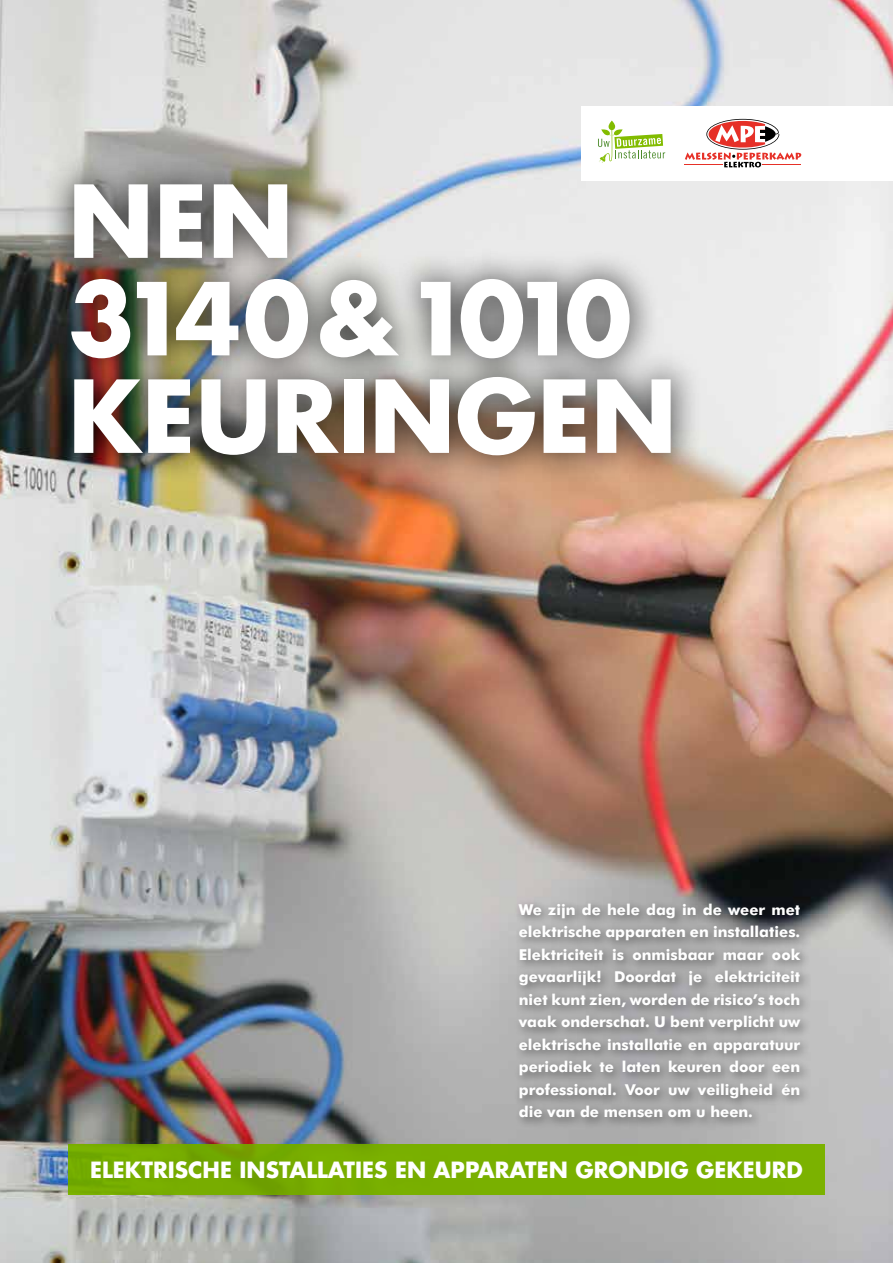
<style>
.page{position:relative;width:893px;height:1263px;background:#fff}
.page>*{position:absolute;margin:0;border:0;box-sizing:border-box;transform-origin:0 0}
.t1{font:700 97.5px/97.5px "Futura";color:#fff}
.t2{font:700 21.75px "Futura";color:#fff}
.t3{font:700 15px/22.5px "Futura BT";color:#fff;text-align:justify}
</style>
<div class="page">
<img style="left:0;top:0;width:893px;height:1263px">
<div style="left:42px;top:153px;width:660px;height:333px;background:#000;opacity:.7"></div>
<div style="left:514px;top:898px;width:298px;height:231px;background:#000;opacity:.48"></div>
<div style="left:68px;top:1144px;width:757px;height:51px;background:#79b000"></div>
<div style="left:581px;top:106px;width:312px;height:75px;background:#fff"></div>
<svg style="left:598px;top:121px;width:67px;height:42px"></svg>
<hr style="left:684px;top:164px;width:38px;height:1px;background:#e63027">
<svg style="left:685px;top:119px;width:116px;height:49px"></svg>
<h1 class="t1" style="left:68px;top:170px;width:610px">NEN<br>3140 &amp; 1010<br>KEURINGEN</h1>
<p class="t3" style="left:519px;top:898px;width:283px">We zijn de hele dag in de weer met elektrische apparaten en installaties.<br>Elektriciteit is onmisbaar maar ook gevaarlijk! Doordat je elektriciteit niet kunt zien, worden de risico’s toch vaak onderschat. U bent verplicht uw elektrische installatie en apparatuur periodiek te laten keuren door een professional. Voor uw veiligheid én die van de mensen om u heen.</p>
<h2 class="t2" style="left:90px;top:1155px;width:714px">ELEKTRISCHE INSTALLATIES EN APPARATEN GRONDIG GEKEURD</h2>
</div>
